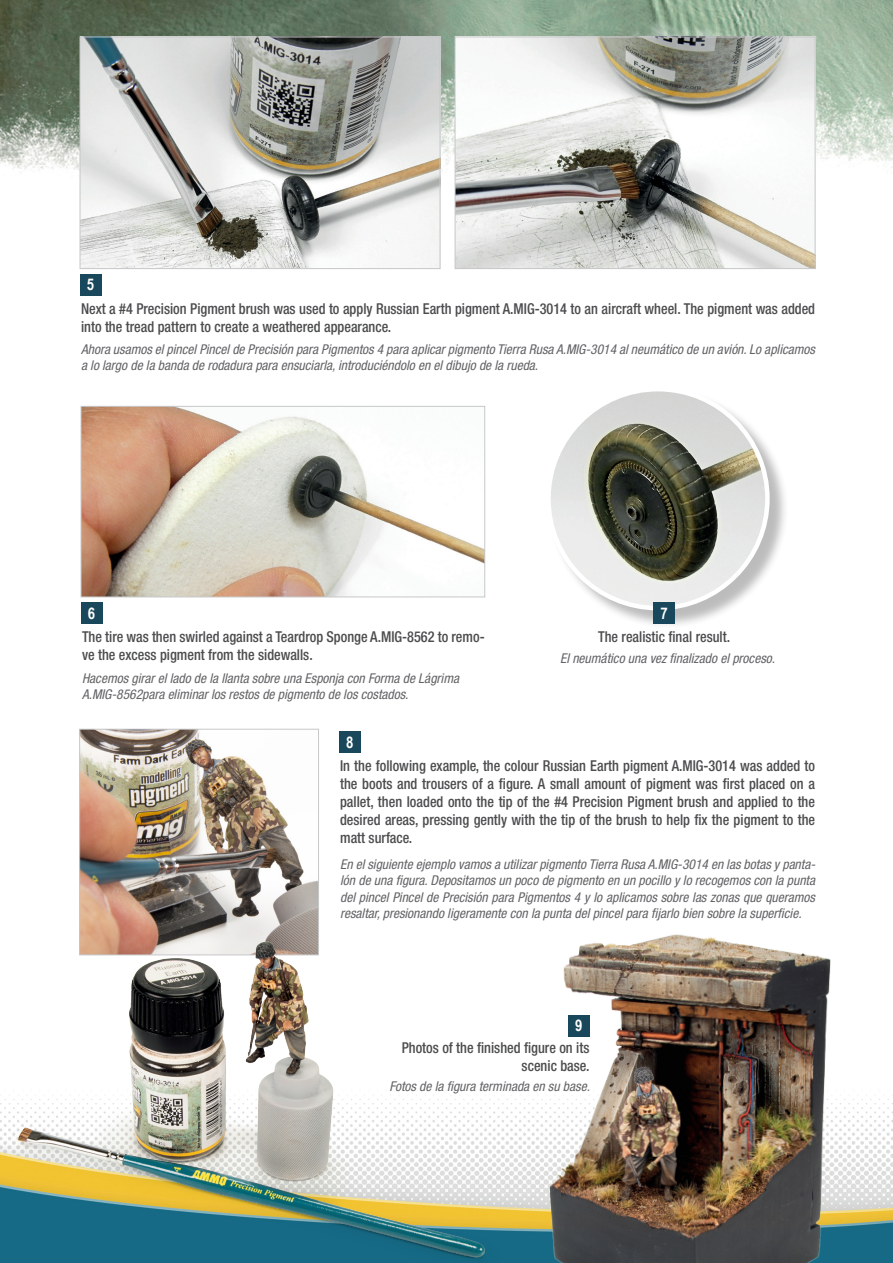
<style>
.page{position:relative;width:893px;height:1263px;background:#fff}
.page>*{position:absolute;margin:0;border:0;box-sizing:border-box;transform-origin:0 0}
.t1{font:700 16.05px "Arial Narrow";color:#fff}
.t2{font:500 condensed 15px/18px "Helvetica Neue LT Std";color:#4b4c4d;scale:.95 1}
.t3{font:italic condensed 13.5px/16.2px "Helvetica Neue LT Std";color:#636366}
</style>
<div class="page">
<img style="left:0;top:0;width:893px;height:296px">
<img style="left:82px;top:39px;width:356px;height:228px">
<div style="left:80px;top:37px;width:360px;height:232px;border:1px solid #c7c8ca"></div>
<img style="left:83px;top:408px;width:400px;height:187px">
<div style="left:81px;top:406px;width:404px;height:191px;border:1px solid #c7c8ca"></div>
<img style="left:457px;top:39px;width:356px;height:228px">
<div style="left:455px;top:37px;width:360px;height:232px;border:1px solid #c7c8ca"></div>
<div style="left:81px;top:603px;width:21px;height:21px;background:#19485c"></div>
<div style="left:80px;top:274px;width:21px;height:21px;background:#19485c"></div>
<div style="left:339px;top:732px;width:21px;height:21px;background:#19485c"></div>
<img style="left:81px;top:731px;width:236px;height:190px">
<div style="left:79px;top:729px;width:240px;height:226px;border:1px solid #c7c8ca"></div>
<div style="left:548px;top:389px;width:240px;height:240px;background:#231f20;opacity:.3"></div>
<img style="left:548px;top:389px;width:219px;height:219px;border-radius:109px">
<div style="left:653px;top:603px;width:22px;height:21px;background:#19485c"></div>
<img style="left:79px;top:921px;width:240px;height:14px">
<img style="left:0;top:935px;width:485px;height:328px">
<img style="left:485px;top:934px;width:408px;height:329px">
<div style="left:568px;top:1015px;width:21px;height:22px;background:#19485c"></div>
<p class="t1" style="left:87px;top:272px;width:9px">5</p>
<p class="t2" style="left:81px;top:299px;width:774px">Next a #4 Precision Pigment brush was used to apply Russian Earth pigment A.MIG-3014 to an aircraft wheel. The pigment was added into the tread pattern to create a weathered appearance.</p>
<p class="t3" style="left:81px;top:341px;width:736px">Ahora usamos el pincel Pincel de Precisión para Pigmentos 4 para aplicar pigmento Tierra Rusa A.MIG-3014 al neumático de un avión. Lo aplicamos a lo largo de la banda de rodadura para ensuciarla, introduciéndolo en el dibujo de la rueda.</p>
<p class="t1" style="left:88px;top:601px;width:9px">6</p>
<p class="t1" style="left:660px;top:601px;width:9px">7</p>
<p class="t2" style="left:82px;top:627px;width:425px">The tire was then swirled against a Teardrop Sponge A.MIG-8562 to remo&shy;ve the excess pigment from the sidewalls.</p>
<p class="t2" style="left:598px;top:628px;width:140px">The realistic final result.</p>
<p class="t3" style="left:560px;top:650px;width:216px">El neumático una vez finalizado el proceso.</p>
<p class="t3" style="left:82px;top:670px;width:379px">Hacemos girar el lado de la llanta sobre una Esponja con Forma de Lágrima<br>A.MIG-8562para eliminar los restos de pigmento de los costados.</p>
<p class="t1" style="left:346px;top:730px;width:9px">8</p>
<p class="t2" style="left:340px;top:756px;width:501px;text-align:justify">In the following example, the colour Russian Earth pigment A.MIG-3014 was added to the boots and trousers of a figure. A small amount of pigment was first placed on a pallet, then loaded onto the tip of the #4 Precision Pigment brush and applied to the desired areas, pressing gently with the tip of the brush to help fix the pigment to the matt surface.</p>
<p class="t3" style="left:340px;top:857px;width:477px;text-align:justify">En el siguiente ejemplo vamos a utilizar pigmento Tierra Rusa A.MIG-3014 en las botas y panta&shy;lón de una figura. Depositamos un poco de pigmento en un pocillo y lo recogemos con la punta del pincel Pincel de Precisión para Pigmentos 4 y lo aplicamos sobre las zonas que queramos resaltar, presionando ligeramente con la punta del pincel para fijarlo bien sobre la superficie.</p>
<p class="t1" style="left:575px;top:1014px;width:9px">9</p>
<p class="t2" style="left:402px;top:1038px;width:199px;text-align:right">Photos of the finished figure on its scenic base.</p>
<p class="t3" style="left:389px;top:1078px;width:202px">Fotos de la figura terminada en su base.</p>
</div>
